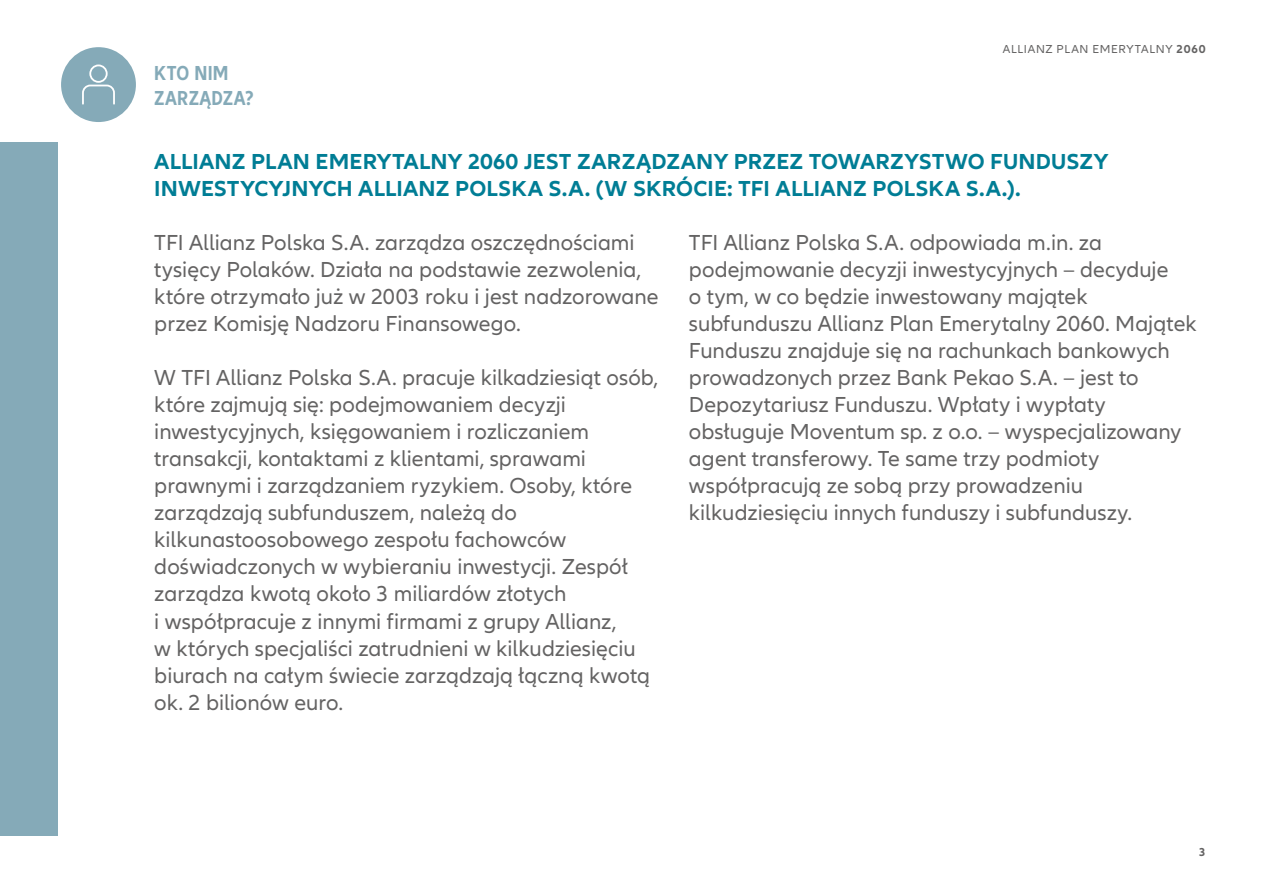
<style>
.page{position:relative;width:1263px;height:893px;background:#fff}
.page>*{position:absolute;margin:0;border:0;box-sizing:border-box;transform-origin:0 0}
.t1{font:22.5px/27px "Allianz Neo";color:#646363}
.t2{font:700 22.5px/27px "Allianz Neo";letter-spacing:.01em;color:#007d95}
.t3{font:700 condensed 21px/25.2px "Allianz Neo";letter-spacing:.01em;color:#85aab8}
.t4{font:12px "Allianz Neo";letter-spacing:.06em;color:#646363}
.t5{font:700 12px "Allianz Neo";color:#646363}
.s1{font-weight:700}
</style>
<div class="page">
<div style="left:59px;top:45px;width:79px;height:79px;background:#85aab8;border-radius:50%"></div>
<div style="left:57px;top:44px;width:83px;height:82px;border:4px solid #fff;border-radius:50%"></div>
<svg style="left:82px;top:64px;width:33px;height:41px"></svg>
<div style="left:0;top:142px;width:57px;height:694px;background:#85aab8"></div>
<p class="t3" style="left:154px;top:61px;width:101px">KTO NIM<br>ZARZĄDZA?</p>
<p class="t4" style="left:1003px;top:42px;width:204px">ALLIANZ PLAN EMERYTALNY <span class="s1">2060</span></p>
<p class="t2" style="left:154px;top:149px;width:955px">ALLIANZ PLAN EMERYTALNY 2060 JEST ZARZĄDZANY PRZEZ TOWARZYSTWO FUNDUSZY<br>INWESTYCYJNYCH ALLIANZ POLSKA S.A. (W SKRÓCIE: TFI ALLIANZ POLSKA S.A.).</p>
<p class="t1" style="left:154px;top:230px;width:506px">TFI Allianz Polska S.A. zarządza oszczędnościami tysięcy Polaków. Działa na podstawie zezwolenia, które otrzymało już w 2003 roku i jest nadzorowane przez Komisję Nadzoru Finansowego.</p>
<p class="t1" style="left:154px;top:365px;width:505px">W TFI Allianz Polska S.A. pracuje kilkadziesiąt osób, które zajmują się: podejmowaniem decyzji inwestycyjnych, księgowaniem i rozliczaniem transakcji, kontaktami z klientami, sprawami prawnymi i zarządzaniem ryzykiem. Osoby, które zarządzają subfunduszem, należą do kilkunastoosobowego zespołu fachowców doświadczonych w wybieraniu inwestycji. Zespół zarządza kwotą około 3 miliardów złotych<br>i współpracuje z innymi firmami z grupy Allianz,<br>w których specjaliści zatrudnieni w kilkudziesięciu biurach na całym świecie zarządzają łączną kwotą ok. 2 bilionów euro.</p>
<p class="t1" style="left:689px;top:230px;width:509px">TFI Allianz Polska S.A. odpowiada m.in. za podejmowanie decyzji inwestycyjnych – decyduje<br>o tym, w co będzie inwestowany majątek subfunduszu Allianz Plan Emerytalny 2060. Majątek Funduszu znajduje się na rachunkach bankowych prowadzonych przez Bank Pekao S.A. – jest to Depozytariusz Funduszu. Wpłaty i wypłaty obsługuje Moventum sp. z o.o. – wyspecjalizowany agent transferowy. Te same trzy podmioty współpracują ze sobą przy prowadzeniu kilkudziesięciu innych funduszy i subfunduszy.</p>
<p class="t5" style="left:1199px;top:845px;width:8px">3</p>
</div>
